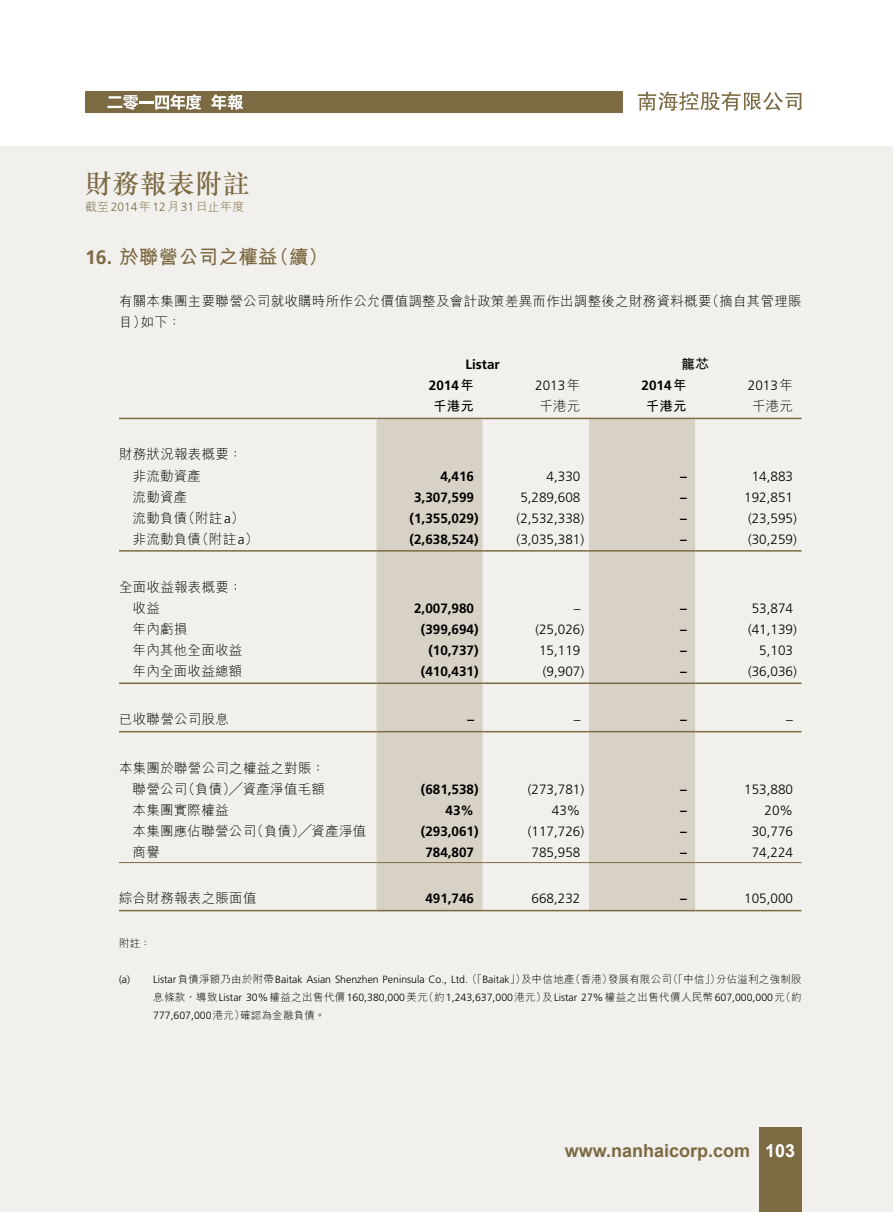
<style>
.page{position:relative;width:893px;height:1212px;background:#fff}
.page>*{position:absolute;margin:0;border:0;box-sizing:border-box;transform-origin:0 0}
.t1{font:500 27px "M Sung HK";letter-spacing:.02em;color:#7c6a42}
.t2{font:700 19.5px "M Hei HK";letter-spacing:.02em;color:#7c6a42}
.t3{font:700 18px "Arial";color:#7c6a42}
.t4{font:300 13.5px/21px "M Hei HK";letter-spacing:.02em;color:#000}
.t5{font:300 13.5px "Frutiger LT Std";color:#000}
.t6{font:700 13.5px "Frutiger LT Std";color:#000}
.t7{font:700 13.5px "M Hei HK";letter-spacing:.02em;color:#000}
.t8{font:300 12px "M Hei HK";letter-spacing:.02em;color:#7c6a42}
.t9{font:300 10.5px/18px "Frutiger LT Std";color:#000;text-align:justify}
.t10{font:300 10.5px "M Hei HK";color:#000}
.s1{font-family:"Frutiger LT Std"}
.s2{font-family:"M Hei HK"}
.s3{color:#fff}
</style>
<div class="page">
<div style="left:0;top:147px;width:893px;height:1065px;background:#f2f0ec"></div>
<div style="left:85px;top:92px;width:538px;height:21px;background:#7c6a42"></div>
<svg style="left:638px;top:92px;width:164px;height:19px"></svg>
<svg style="left:107px;top:94px;width:94px;height:16px"></svg>
<svg style="left:211px;top:94px;width:32px;height:16px"></svg>
<div style="left:759px;top:1127px;width:42px;height:85px;background:#7c6a42"></div>
<svg style="left:376px;top:419px;width:319px;height:491px;fill:#d8d2c6"></svg>
<hr style="left:119px;top:418px;width:257px;height:1px;background:#7c6a42">
<hr style="left:376px;top:418px;width:107px;height:1px;background:#7c6a42">
<hr style="left:483px;top:418px;width:106px;height:1px;background:#7c6a42">
<hr style="left:589px;top:418px;width:106px;height:1px;background:#7c6a42">
<hr style="left:695px;top:418px;width:106px;height:1px;background:#7c6a42">
<hr style="left:119px;top:550px;width:257px;height:2px;background:#7c6a42">
<hr style="left:376px;top:550px;width:107px;height:2px;background:#7c6a42">
<hr style="left:483px;top:550px;width:106px;height:2px;background:#7c6a42">
<hr style="left:589px;top:550px;width:106px;height:2px;background:#7c6a42">
<hr style="left:695px;top:550px;width:106px;height:2px;background:#7c6a42">
<hr style="left:119px;top:682px;width:257px;height:2px;background:#7c6a42">
<hr style="left:376px;top:682px;width:107px;height:2px;background:#7c6a42">
<hr style="left:483px;top:682px;width:106px;height:2px;background:#7c6a42">
<hr style="left:589px;top:682px;width:106px;height:2px;background:#7c6a42">
<hr style="left:695px;top:682px;width:106px;height:2px;background:#7c6a42">
<hr style="left:119px;top:731px;width:257px;height:1px;background:#7c6a42">
<hr style="left:376px;top:731px;width:107px;height:1px;background:#7c6a42">
<hr style="left:483px;top:731px;width:106px;height:1px;background:#7c6a42">
<hr style="left:589px;top:731px;width:106px;height:1px;background:#7c6a42">
<hr style="left:695px;top:731px;width:106px;height:1px;background:#7c6a42">
<hr style="left:119px;top:862px;width:257px;height:1px;background:#7c6a42">
<hr style="left:376px;top:862px;width:107px;height:1px;background:#7c6a42">
<hr style="left:483px;top:862px;width:106px;height:1px;background:#7c6a42">
<hr style="left:589px;top:862px;width:106px;height:1px;background:#7c6a42">
<hr style="left:695px;top:862px;width:106px;height:1px;background:#7c6a42">
<hr style="left:119px;top:910px;width:257px;height:1px;background:#7c6a42">
<hr style="left:376px;top:910px;width:107px;height:1px;background:#7c6a42">
<hr style="left:483px;top:910px;width:106px;height:1px;background:#7c6a42">
<hr style="left:589px;top:910px;width:106px;height:1px;background:#7c6a42">
<hr style="left:695px;top:910px;width:106px;height:1px;background:#7c6a42">
<h1 class="t1" style="left:85px;top:165px;width:166px">財務報表附註</h1>
<p class="t8" style="left:85px;top:200px;width:161px">截至<span class="s1">2014</span>年<span class="s1">12</span>月<span class="s1">31</span>日止年度</p>
<h2 class="t2" style="left:85px;top:243px;width:245px"><span class="s1">16.</span> 於聯營公司之權益（續）</h2>
<p class="t4" style="left:119px;top:290px;width:684px">有關本集團主要聯營公司就收購時所作公允價值調整及會計政策差異而作出調整後之財務資料概要（摘自其管理賬目）如下：</p>
<p class="t6" style="left:465px;top:356px;width:36px">Listar</p>
<p class="t7" style="left:682px;top:354px;width:29px">龍芯</p>
<p class="t6" style="left:429px;top:377px;width:47px">2014<span class="s2">年</span></p>
<p class="t5" style="left:535px;top:378px;width:47px">2013<span class="s2">年</span></p>
<p class="t6" style="left:641px;top:377px;width:47px">2014<span class="s2">年</span></p>
<p class="t5" style="left:748px;top:378px;width:47px">2013<span class="s2">年</span></p>
<p class="t7" style="left:433px;top:396px;width:43px">千港元</p>
<p class="t4" style="left:539px;top:395px;width:43px">千港元</p>
<p class="t7" style="left:646px;top:396px;width:43px">千港元</p>
<p class="t4" style="left:752px;top:395px;width:43px">千港元</p>
<p class="t4" style="left:133px;top:444px;width:111px;text-indent:-14px">財務狀況報表概要：非流動資產</p>
<p class="t6" style="left:440px;top:468px;width:35px">4,416</p>
<p class="t5" style="left:547px;top:468px;width:35px">4,330</p>
<p class="t6" style="left:680px;top:468px;width:8px">–</p>
<p class="t5" style="left:752px;top:468px;width:43px">14,883</p>
<p class="t4" style="left:133px;top:486px;width:56px">流動資產</p>
<p class="t6" style="left:414px;top:489px;width:62px">3,307,599</p>
<p class="t5" style="left:520px;top:489px;width:62px">5,289,608</p>
<p class="t6" style="left:680px;top:489px;width:8px">–</p>
<p class="t5" style="left:744px;top:489px;width:50px">192,851</p>
<p class="t4" style="left:133px;top:507px;width:113px">流動負債（附註<span class="s1">a</span>）</p>
<p class="t6" style="left:410px;top:510px;width:71px">(1,355,029)</p>
<p class="t5" style="left:517px;top:510px;width:69px">(2,532,338)</p>
<p class="t6" style="left:680px;top:510px;width:8px">–</p>
<p class="t5" style="left:748px;top:510px;width:50px">(23,595)</p>
<p class="t4" style="left:133px;top:528px;width:127px">非流動負債（附註<span class="s1">a</span>）</p>
<p class="t6" style="left:410px;top:531px;width:71px">(2,638,524)</p>
<p class="t5" style="left:517px;top:531px;width:69px">(3,035,381)</p>
<p class="t6" style="left:680px;top:531px;width:8px">–</p>
<p class="t5" style="left:748px;top:531px;width:50px">(30,259)</p>
<p class="t4" style="left:133px;top:576px;width:111px;text-indent:-14px">全面收益報表概要：收益</p>
<p class="t6" style="left:414px;top:600px;width:62px">2,007,980</p>
<p class="t5" style="left:574px;top:601px;width:8px">–</p>
<p class="t6" style="left:680px;top:600px;width:8px">–</p>
<p class="t5" style="left:752px;top:601px;width:43px">53,874</p>
<p class="t4" style="left:133px;top:618px;width:56px">年內虧損</p>
<p class="t6" style="left:421px;top:621px;width:59px">(399,694)</p>
<p class="t5" style="left:535px;top:622px;width:50px">(25,026)</p>
<p class="t6" style="left:680px;top:621px;width:8px">–</p>
<p class="t5" style="left:748px;top:622px;width:50px">(41,139)</p>
<p class="t4" style="left:133px;top:639px;width:111px">年內其他全面收益</p>
<p class="t6" style="left:428px;top:642px;width:52px">(10,737)</p>
<p class="t5" style="left:539px;top:643px;width:43px">15,119</p>
<p class="t6" style="left:680px;top:642px;width:8px">–</p>
<p class="t5" style="left:759px;top:643px;width:35px">5,103</p>
<p class="t4" style="left:133px;top:660px;width:111px">年內全面收益總額</p>
<p class="t6" style="left:421px;top:663px;width:59px">(410,431)</p>
<p class="t5" style="left:543px;top:664px;width:43px">(9,907)</p>
<p class="t6" style="left:680px;top:663px;width:8px">–</p>
<p class="t5" style="left:748px;top:664px;width:50px">(36,036)</p>
<p class="t4" style="left:119px;top:709px;width:111px">已收聯營公司股息</p>
<p class="t6" style="left:467px;top:712px;width:8px">–</p>
<p class="t5" style="left:574px;top:712px;width:8px">–</p>
<p class="t6" style="left:680px;top:712px;width:8px">–</p>
<p class="t5" style="left:786px;top:712px;width:8px">–</p>
<p class="t4" style="left:119px;top:757px;width:208px;text-align:right">本集團於聯營公司之權益之對賬：聯營公司（負債）╱資產淨值毛額</p>
<p class="t6" style="left:421px;top:781px;width:59px">(681,538)</p>
<p class="t5" style="left:528px;top:781px;width:58px">(273,781)</p>
<p class="t6" style="left:680px;top:781px;width:8px">–</p>
<p class="t5" style="left:744px;top:781px;width:50px">153,880</p>
<p class="t4" style="left:133px;top:799px;width:98px">本集團實際權益</p>
<p class="t6" style="left:446px;top:802px;width:30px">43%</p>
<p class="t5" style="left:552px;top:802px;width:30px">43%</p>
<p class="t6" style="left:680px;top:802px;width:8px">–</p>
<p class="t5" style="left:764px;top:802px;width:30px">20%</p>
<p class="t4" style="left:133px;top:820px;width:235px">本集團應佔聯營公司（負債）╱資產淨值</p>
<p class="t6" style="left:421px;top:823px;width:59px">(293,061)</p>
<p class="t5" style="left:528px;top:823px;width:58px">(117,726)</p>
<p class="t6" style="left:680px;top:823px;width:8px">–</p>
<p class="t5" style="left:752px;top:823px;width:43px">30,776</p>
<p class="t4" style="left:133px;top:841px;width:29px">商譽</p>
<p class="t6" style="left:425px;top:844px;width:50px">784,807</p>
<p class="t5" style="left:532px;top:844px;width:50px">785,958</p>
<p class="t6" style="left:680px;top:844px;width:8px">–</p>
<p class="t5" style="left:752px;top:844px;width:43px">74,224</p>
<p class="t4" style="left:119px;top:887px;width:139px">綜合財務報表之賬面值</p>
<p class="t6" style="left:425px;top:890px;width:50px">491,746</p>
<p class="t5" style="left:532px;top:891px;width:50px">668,232</p>
<p class="t6" style="left:680px;top:890px;width:8px">–</p>
<p class="t5" style="left:744px;top:891px;width:50px">105,000</p>
<p class="t10" style="left:119px;top:938px;width:33px">附註：</p>
<p class="t9" style="left:153px;top:970px;width:650px;text-indent:-34px">(a) Listar<span class="s2">負債淨額乃由於附帶</span>Baitak Asian Shenzhen Peninsula Co., Ltd.<span class="s2">（「</span>Baitak<span class="s2">」）及中信地產（香港）發展有限公司（「中信」）分佔溢利之強制股息條款，導致</span>Listar 30%<span class="s2">權益之出售代價</span>160,380,000<span class="s2">美元（約</span>1,243,637,000<span class="s2">港元）及</span>Listar 27%<span class="s2">權益之出售代價人民幣</span>607,000,000<span class="s2">元（約</span>777,607,000<span class="s2">港元）確認為金融負債。</span></p>
<h3 class="t3" style="left:565px;top:1138px;width:232px">www.nanhaicorp.com <span class="s3">103</span></h3>
</div>
